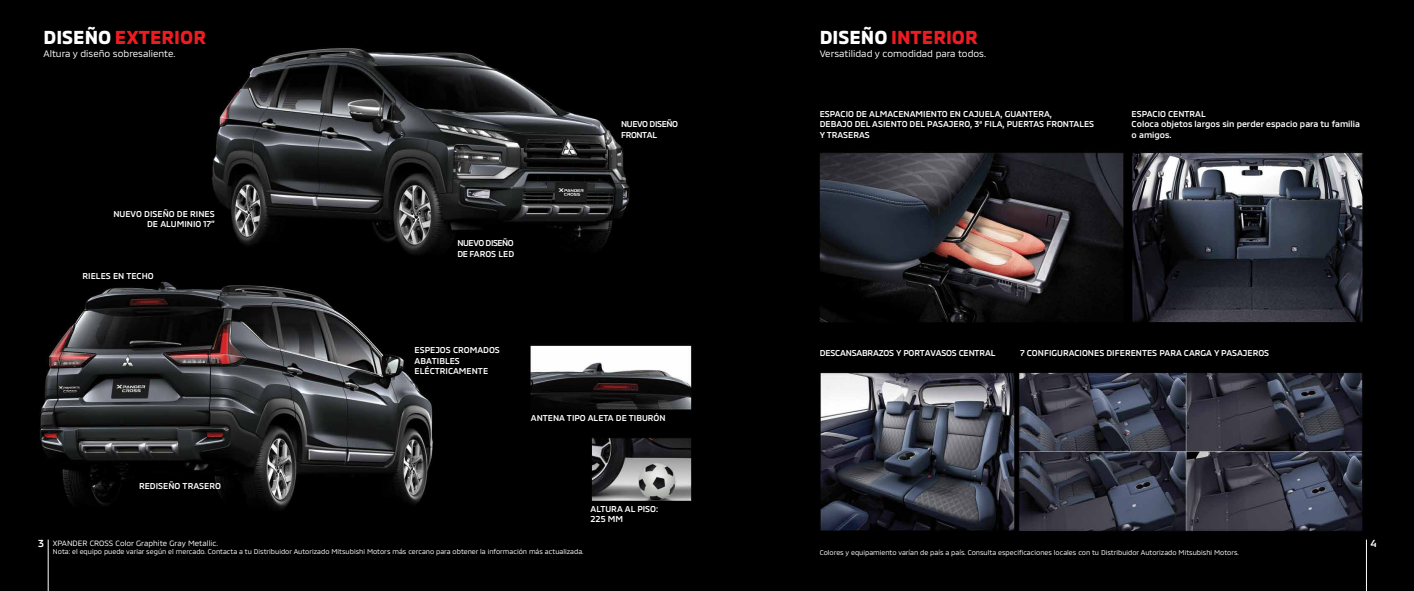
<style>
.page{position:relative;width:1414px;height:591px;background:#fff}
.page>*{position:absolute;margin:0;border:0;box-sizing:border-box;transform-origin:0 0}
.t1{font:700 19.25px "MMC";color:#ed1c23}
.t2{font:500 10.5px "MMC";color:#fff}
.t3{font:9.62px "MMC";color:#fff}
.t4{font:500 8.75px/10.5px "MMC";color:#fff}
.t5{font:500 8.75px "MMC";letter-spacing:-.02em;color:#fff}
.t6{font:500 8.75px/10.5px "MMC";letter-spacing:-.05em;color:#fff}
.t7{font:500 8.75px/10.5px "MMC";letter-spacing:-.045em;color:#fff}
.t8{font:7.79px "MMC";color:#fff}
.t9{font:7px "MMC";color:#fff}
.s1{color:#fff}
.s2{font-size:7.88px}
</style>
<div class="page">
<img style="left:0;top:0;width:1413px;height:590px">
<hr style="left:48px;top:539px;width:1px;height:51px;background:#fff">
<hr style="left:1366px;top:539px;width:1px;height:51px;background:#fff">
<h1 class="t1" style="left:43px;top:22px;width:164px"><span class="s1">DISEÑO</span> EXTERIOR</h1>
<p class="t3" style="left:43px;top:46px;width:134px">Altura y diseño sobresaliente.</p>
<p class="t4" style="left:113px;top:207px;width:103px;text-align:right">NUEVO DISEÑO DE RINES<br>DE ALUMINIO 17”</p>
<p class="t4" style="left:83px;top:269px;width:73px">RIELES EN TECHO</p>
<p class="t4" style="left:139px;top:479px;width:83px">REDISEÑO TRASERO</p>
<p class="t7" style="left:621px;top:118px;width:59px">NUEVO DISEÑO<br>FRONTAL</p>
<p class="t6" style="left:457px;top:236px;width:58px">NUEVO DISEÑO<br>DE FAROS LED</p>
<p class="t4" style="left:414px;top:343px;width:87px">ESPEJOS CROMADOS<br>ABATIBLES<br>ELÉCTRICAMENTE</p>
<p class="t4" style="left:531px;top:411px;width:136px">ANTENA TIPO ALETA DE TIBURÓN</p>
<p class="t4" style="left:591px;top:502px;width:69px">ALTURA AL PISO:<br>225 MM</p>
<h1 class="t1" style="left:820px;top:22px;width:160px"><span class="s1">DISEÑO</span> INTERIOR</h1>
<p class="t3" style="left:820px;top:46px;width:168px">Versatilidad y comodidad para todos.</p>
<p class="t4" style="left:820px;top:107px;width:276px">ESPACIO DE ALMACENAMIENTO EN CAJUELA, GUANTERA,<br>DEBAJO DEL ASIENTO DEL PASAJERO, 3ª FILA, PUERTAS FRONTALES<br>Y TRASERAS</p>
<p class="t4" style="left:1131px;top:107px;width:230px">ESPACIO CENTRAL<br>Coloca objetos largos sin perder espacio para tu familia o amigos.</p>
<p class="t5" style="left:820px;top:346px;width:177px">DESCANSABRAZOS Y PORTAVASOS CENTRAL</p>
<p class="t4" style="left:1020px;top:346px;width:251px">7 CONFIGURACIONES DIFERENTES PARA CARGA Y PASAJEROS</p>
<p class="t2" style="left:38px;top:534px;width:7px">3</p>
<p class="t2" style="left:1370px;top:534px;width:8px">4</p>
<p class="t8" style="left:53px;top:536px;width:167px"><span class="s2">XPANDER CROSS</span> Color Graphite Gray Metallic.</p>
<p class="t9" style="left:53px;top:545px;width:532px">Nota: el equipo puede variar según el mercado. Contacta a tu Distribuidor Autorizado Mitsubishi Motors más cercano para obtener la información más actualizada.</p>
<p class="t9" style="left:820px;top:546px;width:421px">Colores y equipamiento varían de país a país. Consulta especificaciones locales con tu Distribuidor Autorizado Mitsubishi Motors.</p>
</div>
